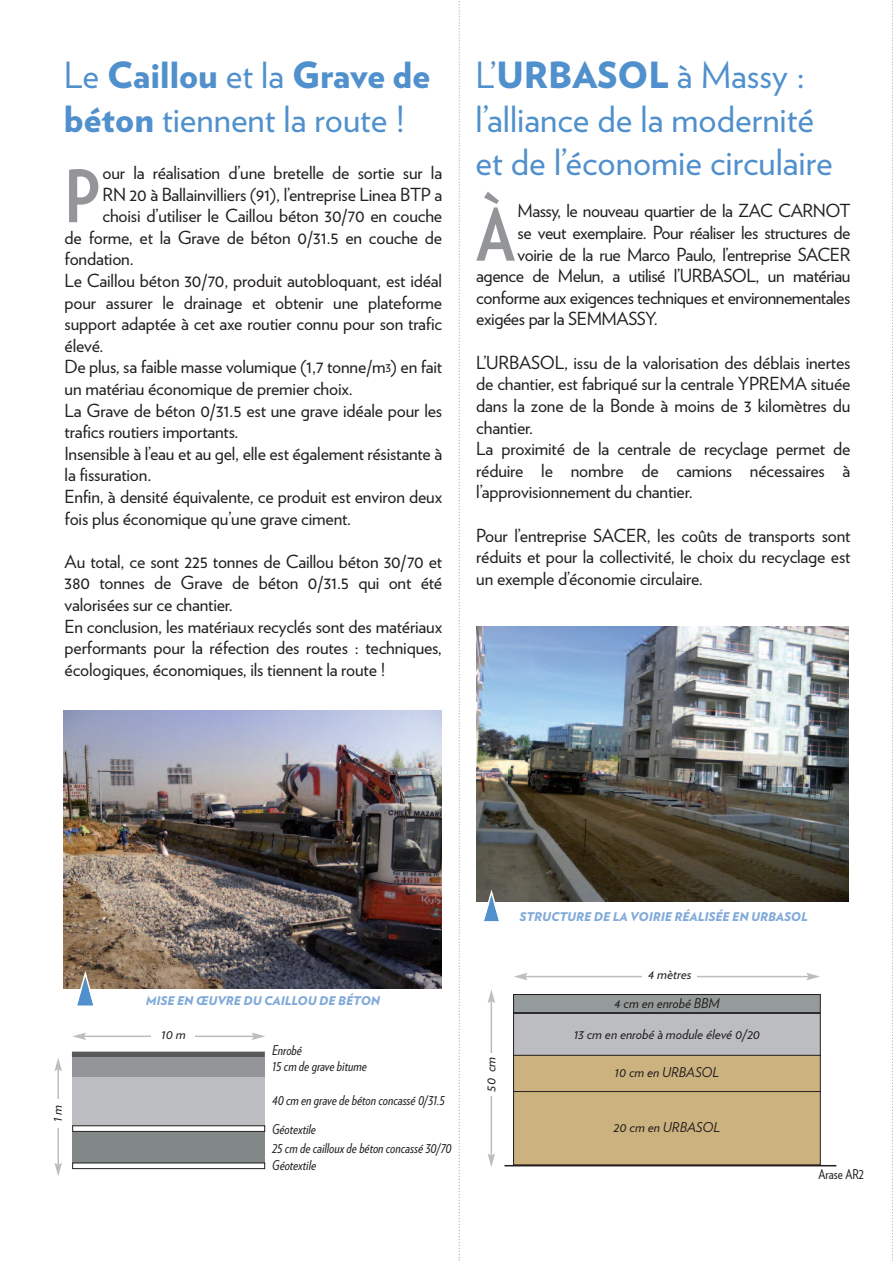
<style>
.page{position:relative;width:893px;height:1263px;background:#fff}
.page>*{position:absolute;margin:0;border:0;box-sizing:border-box;transform-origin:0 0}
.t1{font:700 72px "Verlag Condensed";color:#939598}
.t2{font:36px/43.2px "Verlag";color:#5090cc}
.t3{font:18px/21.6px "Verlag";letter-spacing:-.01em;color:#231f20}
.t4{font:italic 13.5px "Verlag Condensed";color:#231f20}
.t5{font:italic 13.5px "Verlag";color:#231f20}
.t6{font:13.5px "Verlag Condensed";color:#231f20}
.t7{font:italic 900 12px "Verlag";color:#82aad9}
.s1{font-weight:900}
.s2{font-size:13.5px}
</style>
<div class="page">
<img style="left:64px;top:710px;width:377px;height:278px">
<div style="left:72px;top:1058px;width:193px;height:19px;background:#939598"></div>
<div style="left:72px;top:1077px;width:193px;height:49px;background:#bcbdc0"></div>
<div style="left:72px;top:1132px;width:193px;height:30px;background:#828887"></div>
<div style="left:72px;top:1125px;width:193px;height:7px;border:1px solid #231f20"></div>
<div style="left:72px;top:1162px;width:193px;height:7px;border:1px solid #231f20"></div>
<div style="left:514px;top:994px;width:306px;height:19px;background:#959a9a"></div>
<div style="left:513px;top:994px;width:308px;height:19px;border:1px solid #231f20"></div>
<div style="left:514px;top:1013px;width:306px;height:42px;background:#bcbdc0"></div>
<div style="left:513px;top:1013px;width:308px;height:43px;border:1px solid #231f20"></div>
<div style="left:514px;top:1055px;width:306px;height:36px;background:#ccb27e"></div>
<div style="left:513px;top:1055px;width:308px;height:37px;border:1px solid #231f20"></div>
<div style="left:514px;top:1091px;width:306px;height:74px;background:#ccb27e"></div>
<div style="left:513px;top:1091px;width:308px;height:74px;border:1px solid #231f20"></div>
<img style="left:477px;top:626px;width:371px;height:275px">
<svg style="left:458px;top:1px;width:2px;height:1260px"></svg>
<hr style="left:525px;top:976px;width:284px;height:1px;background:#bcbdc0">
<svg style="left:514px;top:973px;width:14px;height:7px"></svg>
<svg style="left:806px;top:973px;width:14px;height:7px"></svg>
<hr style="left:84px;top:1035px;width:170px;height:2px;background:#bcbdc0">
<svg style="left:73px;top:1032px;width:13px;height:8px"></svg>
<svg style="left:252px;top:1032px;width:13px;height:8px"></svg>
<hr style="left:491px;top:1000px;width:1px;height:156px;background:#bcbdc0">
<svg style="left:488px;top:990px;width:7px;height:13px"></svg>
<svg style="left:488px;top:1153px;width:7px;height:14px"></svg>
<hr style="left:57px;top:1069px;width:2px;height:96px;background:#bcbdc0">
<svg style="left:54px;top:1058px;width:8px;height:13px"></svg>
<svg style="left:54px;top:1162px;width:8px;height:14px"></svg>
<div style="left:482px;top:1053px;width:18px;height:43px;background:#fff"></div>
<div style="left:642px;top:968px;width:55px;height:15px;background:#fff"></div>
<div style="left:51px;top:1099px;width:15px;height:29px;background:#fff"></div>
<div style="left:152px;top:1028px;width:43px;height:16px;background:#fff"></div>
<svg style="left:892px;top:1px;width:1px;height:1260px"></svg>
<svg style="left:75px;top:971px;width:20px;height:35px"></svg>
<svg style="left:482px;top:889px;width:19px;height:33px"></svg>
<hr style="left:504px;top:1165px;width:332px;height:1px;background:#231f20">
<div style="left:72px;top:1051px;width:193px;height:6px;background:#57585a"></div>
<h2 class="t2" style="left:64px;top:57px;width:368px">Le <span class="s1">Caillou</span> et la <span class="s1">grave de béton</span> tiennent la route !</h2>
<h1 class="t1" style="left:65px;top:169px;width:37px">P</h1>
<p class="t3" style="left:102px;top:164px;width:341px">our la réalisation d’une bretelle de sortie sur la</p>
<p class="t3" style="left:102px;top:185px;width:341px">RN 20 à Ballainvilliers (91), l’entreprise Linea BTP a</p>
<p class="t3" style="left:102px;top:207px;width:341px">choisi d’utiliser le Caillou béton 30/70 en couche</p>
<p class="t3" style="left:65px;top:228px;width:379px">de forme, et la Grave de béton 0/31.5 en couche de</p>
<p class="t3" style="left:65px;top:250px;width:71px">fondation.</p>
<p class="t3" style="left:65px;top:272px;width:379px">Le Caillou béton 30/70, produit autobloquant, est idéal</p>
<p class="t3" style="left:65px;top:293px;width:379px">pour assurer le drainage et obtenir une plateforme</p>
<p class="t3" style="left:65px;top:315px;width:379px">support adaptée à cet axe routier connu pour son trafic</p>
<p class="t3" style="left:65px;top:336px;width:40px">élevé.</p>
<p class="t3" style="left:65px;top:358px;width:379px">De plus, sa faible masse volumique (1,7 tonne/m<span class="s2">3</span>) en fait</p>
<p class="t3" style="left:65px;top:380px;width:290px">un matériau économique de premier choix.</p>
<p class="t3" style="left:65px;top:401px;width:379px">La Grave de béton 0/31.5 est une grave idéale pour les</p>
<p class="t3" style="left:65px;top:423px;width:175px">trafics routiers importants.</p>
<p class="t3" style="left:65px;top:444px;width:379px">Insensible à l’eau et au gel, elle est également résistante à</p>
<p class="t3" style="left:65px;top:466px;width:88px">la fissuration.</p>
<p class="t3" style="left:65px;top:488px;width:379px">Enfin, à densité équivalente, ce produit est environ deux</p>
<p class="t3" style="left:65px;top:509px;width:288px">fois plus économique qu’une grave ciment.</p>
<p class="t3" style="left:65px;top:552px;width:379px">Au total, ce sont 225 tonnes de Caillou béton 30/70 et 380 tonnes de Grave de béton 0/31.5 qui ont été valorisées sur ce chantier.<br>En conclusion, les matériaux recyclés sont des matériaux performants pour la réfection des routes : techniques, écologiques, économiques, ils tiennent la route !</p>
<h2 class="t2" style="left:476px;top:57px;width:359px">L’<span class="s1">URBASol</span> à Massy : l’alliance de la modernité et de l’économie circulaire</h2>
<h1 class="t1" style="left:476px;top:208px;width:40px">À</h1>
<p class="t3" style="left:517px;top:202px;width:334px">Massy, le nouveau quartier de la ZAC CARNOT</p>
<p class="t3" style="left:517px;top:224px;width:334px">se veut exemplaire. Pour réaliser les structures de</p>
<p class="t3" style="left:517px;top:245px;width:334px">voirie de la rue Marco Paulo, l’entreprise SACER</p>
<p class="t3" style="left:476px;top:267px;width:376px">agence de Melun, a utilisé l’URBASOL, un matériau</p>
<p class="t3" style="left:476px;top:288px;width:376px">conforme aux exigences techniques et environnementales</p>
<p class="t3" style="left:476px;top:310px;width:183px">exigées par la SEMMASSY.</p>
<p class="t3" style="left:476px;top:353px;width:376px">L’URBASOL, issu de la valorisation des déblais inertes de chantier, est fabriqué sur la centrale YPREMA située dans la zone de la Bonde à moins de 3 kilomètres du chantier.<br>La proximité de la centrale de recyclage permet de réduire le nombre de camions nécessaires à l’approvisionnement du chantier.</p>
<p class="t3" style="left:476px;top:526px;width:376px;text-align:justify">Pour l’entreprise SACER, les coûts de transports sont réduits et pour la collectivité, le choix du recyclage est un exemple d’économie circulaire.</p>
<p class="t5" style="left:52px;top:1122px;width:19px;rotate:-90deg">1m</p>
<p class="t7" style="left:146px;top:996px;width:236px">MISE EN ŒUVRE DU CAILLOU DE BÉTON</p>
<p class="t5" style="left:161px;top:1029px;width:26px">10m</p>
<p class="t4" style="left:272px;top:1045px;width:31px">Enrobé</p>
<p class="t4" style="left:272px;top:1095px;width:174px">40 cm en grave de béton concassé 0/31.5</p>
<p class="t4" style="left:272px;top:1143px;width:181px">25 cm de cailloux de béton concassé 30/70</p>
<p class="t4" style="left:272px;top:1061px;width:96px">15 cm de grave bitume</p>
<p class="t4" style="left:272px;top:1124px;width:45px">Géotextile</p>
<p class="t4" style="left:272px;top:1160px;width:45px">Géotextile</p>
<p class="t5" style="left:486px;top:1091px;width:36px;rotate:-90deg">50 cm</p>
<p class="t7" style="left:520px;top:912px;width:290px">STRUCTURE DE LA VOIRIE RÉALISÉE EN URBASOL</p>
<p class="t5" style="left:648px;top:969px;width:45px">4 mètres</p>
<p class="t5" style="left:614px;top:998px;width:107px">4 cm en enrobé BBM</p>
<p class="t5" style="left:574px;top:1028px;width:188px">13 cm en enrobé à module élevé 0/20</p>
<p class="t5" style="left:614px;top:1067px;width:106px">10 cm en URBASOL</p>
<p class="t5" style="left:614px;top:1122px;width:108px">20 cm en URBASOL</p>
<p class="t6" style="left:819px;top:1169px;width:47px">Arase AR2</p>
</div>
